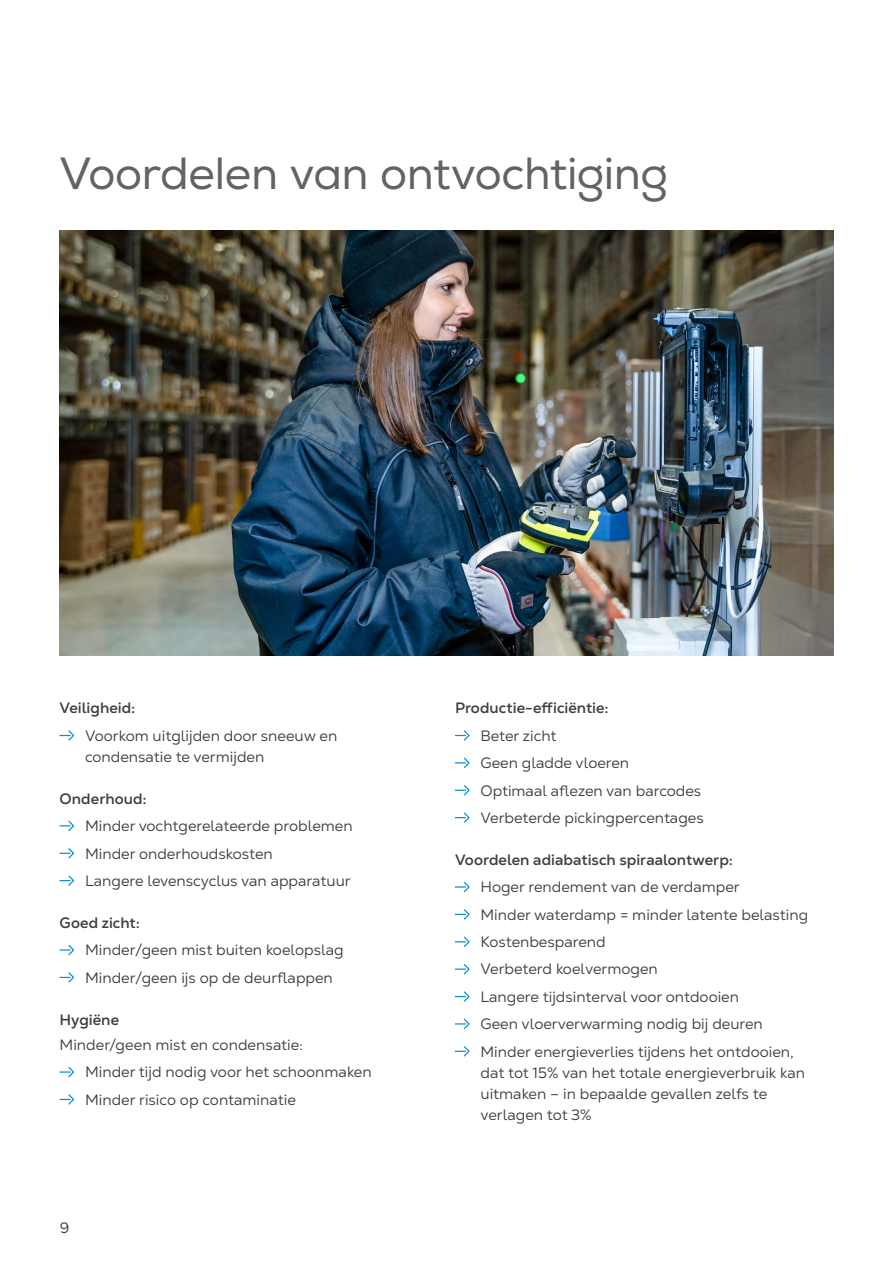
<style>
.page{position:relative;width:893px;height:1263px;background:#fff}
.page>*{position:absolute;margin:0;border:0;box-sizing:border-box;transform-origin:0 0}
.Headline{font:45px "Nexa";letter-spacing:-.015em;color:#636366}
.Bullit_list2{font:15px/21px "Nexa Text";color:#3e3e3f}
.Sub_heading{font:700 15px "Nexa Text";color:#3e3e3f}
.Body_copy{font:15px "Nexa Text";letter-spacing:.005em;color:#3e3e3f}
</style>
<div class="page">
<img style="left:60px;top:231px;width:773px;height:425px">
<svg style="left:59px;top:730px;width:15px;height:11px"></svg>
<svg style="left:59px;top:820px;width:15px;height:11px"></svg>
<svg style="left:59px;top:848px;width:15px;height:11px"></svg>
<svg style="left:59px;top:875px;width:15px;height:11px"></svg>
<svg style="left:59px;top:944px;width:15px;height:12px"></svg>
<svg style="left:59px;top:972px;width:15px;height:11px"></svg>
<svg style="left:59px;top:1066px;width:15px;height:12px"></svg>
<svg style="left:59px;top:1094px;width:15px;height:11px"></svg>
<svg style="left:455px;top:730px;width:15px;height:11px"></svg>
<svg style="left:455px;top:757px;width:15px;height:11px"></svg>
<svg style="left:455px;top:785px;width:15px;height:11px"></svg>
<svg style="left:455px;top:812px;width:15px;height:11px"></svg>
<svg style="left:455px;top:881px;width:15px;height:12px"></svg>
<svg style="left:455px;top:909px;width:15px;height:11px"></svg>
<svg style="left:455px;top:936px;width:15px;height:11px"></svg>
<svg style="left:455px;top:964px;width:15px;height:11px"></svg>
<svg style="left:455px;top:991px;width:15px;height:11px"></svg>
<svg style="left:455px;top:1018px;width:15px;height:12px"></svg>
<svg style="left:455px;top:1046px;width:15px;height:11px"></svg>
<p class="Headline" style="left:60px;top:147px;width:610px">Voordelen van ontvochtiging</p>
<p class="Sub_heading" style="left:60px;top:699px;width:77px">Veiligheid:</p>
<p class="Bullit_list2" style="left:85px;top:725px;width:254px">Voorkom uitglijden door sneeuw en condensatie te vermijden</p>
<p class="Sub_heading" style="left:60px;top:789px;width:89px">Onderhoud:</p>
<p class="Bullit_list2" style="left:85px;top:815px;width:269px">Minder vochtgerelateerde problemen</p>
<p class="Bullit_list2" style="left:85px;top:843px;width:189px">Minder onderhoudskosten</p>
<p class="Bullit_list2" style="left:85px;top:870px;width:267px">Langere levenscyclus van apparatuur</p>
<p class="Sub_heading" style="left:60px;top:913px;width:82px">Goed zicht:</p>
<p class="Bullit_list2" style="left:85px;top:939px;width:260px">Minder/geen mist buiten koelopslag</p>
<p class="Bullit_list2" style="left:85px;top:967px;width:249px">Minder/geen ijs op de deurflappen</p>
<p class="Sub_heading" style="left:60px;top:1010px;width:61px">Hygiëne</p>
<p class="Body_copy" style="left:60px;top:1035px;width:245px">Minder/geen mist en condensatie:</p>
<p class="Bullit_list2" style="left:85px;top:1061px;width:288px">Minder tijd nodig voor het schoonmaken</p>
<p class="Bullit_list2" style="left:85px;top:1089px;width:212px">Minder risico op contaminatie</p>
<p class="Bullit_list2" style="left:60px;top:1217px;width:12px">9</p>
<p class="Sub_heading" style="left:455px;top:699px;width:155px">Productie-efficiëntie:</p>
<p class="Bullit_list2" style="left:480px;top:725px;width:78px">Beter zicht</p>
<p class="Bullit_list2" style="left:480px;top:752px;width:150px">Geen gladde vloeren</p>
<p class="Bullit_list2" style="left:480px;top:780px;width:222px">Optimaal aflezen van barcodes</p>
<p class="Bullit_list2" style="left:480px;top:807px;width:225px">Verbeterde pickingpercentages</p>
<p class="Sub_heading" style="left:455px;top:850px;width:279px">Voordelen adiabatisch spiraalontwerp:</p>
<p class="Bullit_list2" style="left:480px;top:876px;width:261px">Hoger rendement van de verdamper</p>
<p class="Bullit_list2" style="left:480px;top:904px;width:329px">Minder waterdamp = minder latente belasting</p>
<p class="Bullit_list2" style="left:480px;top:931px;width:127px">Kostenbesparend</p>
<p class="Bullit_list2" style="left:480px;top:959px;width:179px">Verbeterd koelvermogen</p>
<p class="Bullit_list2" style="left:480px;top:986px;width:260px">Langere tijdsinterval voor ontdooien</p>
<p class="Bullit_list2" style="left:480px;top:1013px;width:284px">Geen vloerverwarming nodig bij deuren</p>
<p class="Bullit_list2" style="left:480px;top:1041px;width:326px">Minder energieverlies tijdens het ontdooien, dat tot 15% van het totale energieverbruik kan uitmaken – in bepaalde gevallen zelfs te verlagen tot 3%</p>
</div>
